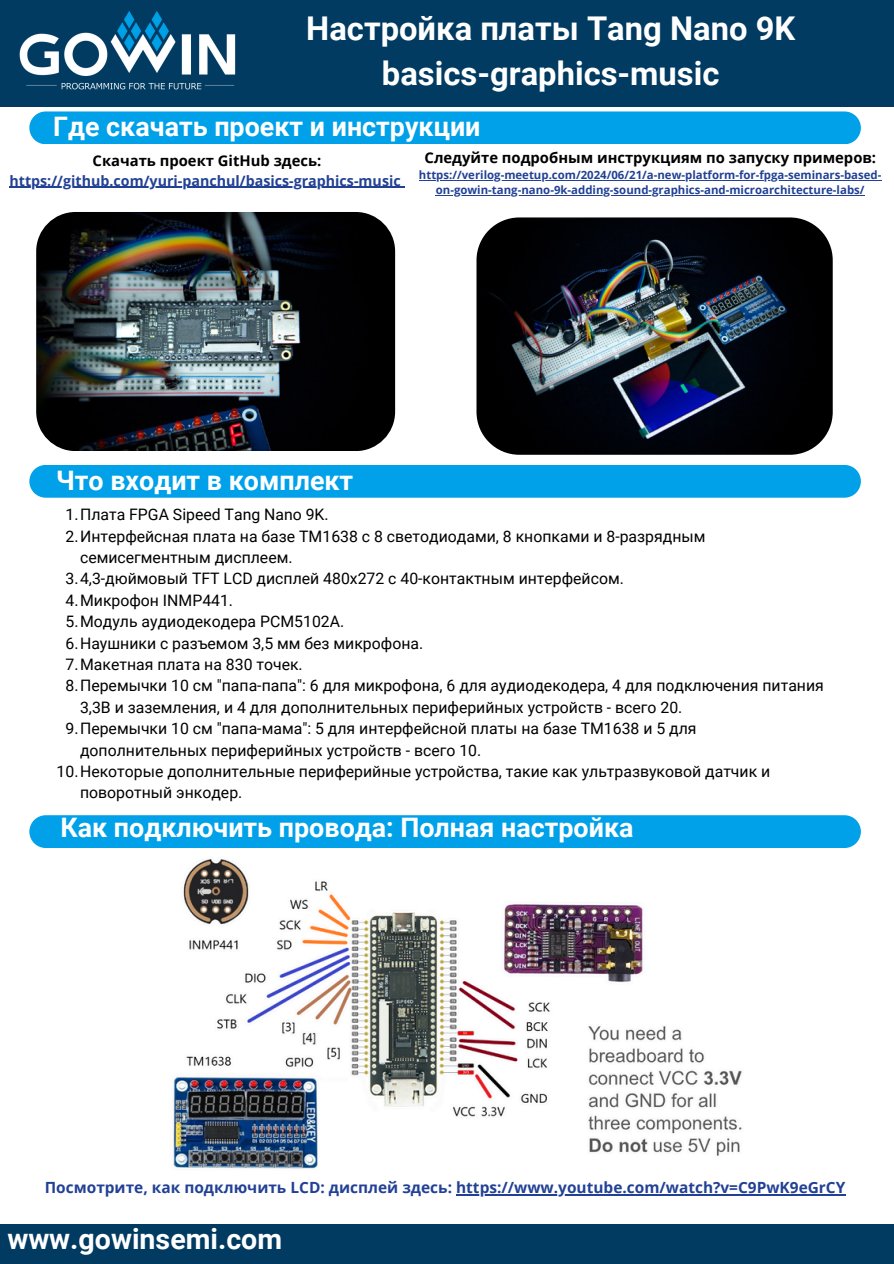
<style>
.page{position:relative;width:894px;height:1264px;background:#fff}
.page>*{position:absolute;margin:0;border:0;box-sizing:border-box;transform-origin:0 0}
.t1{font:700 32.7px/45px "Roboto";color:#fff;text-align:center}
.t2{font:700 28.5px "Roboto";color:#fff}
.t3{font:700 26.85px "Roboto";color:#fff}
.t4{font:15.75px/21.3px "Roboto";color:#000}
.t5{font:700 15.45px "Open Sans";color:#224195}
.t6{font:700 14.85px "Open Sans";color:#000}
.t7{font:700 14.25px "Open Sans";color:#224195}
.t8{font:700 11.4px/15.1px "Open Sans";color:#224195;text-align:center}
</style>
<div class="page">
<div style="left:0;top:0;width:893px;height:107px;background:#013b61"></div>
<div style="left:29px;top:111px;width:831px;height:33px;background:#01a1e9"></div>
<div style="left:29px;top:465px;width:831px;height:32px;background:#01a1e9"></div>
<div style="left:29px;top:815px;width:831px;height:33px;background:#01a1e9"></div>
<div style="left:0;top:1223px;width:893px;height:40px;background:#013b61"></div>
<img style="left:19px;top:11px;width:216px;height:79px">
<img style="left:173px;top:859px;width:569px;height:310px">
<img style="left:476px;top:217px;width:356px;height:238px;border-radius:43px">
<img style="left:36px;top:212px;width:359px;height:238px;border-radius:39px">
<hr style="left:9px;top:187px;width:391px;height:1px;background:#224195">
<hr style="left:419px;top:180px;width:462px;height:1px;background:#224195">
<hr style="left:435px;top:195px;width:429px;height:1px;background:#224195">
<hr style="left:456px;top:1194px;width:389px;height:1px;background:#224195">
<h1 class="t1" style="left:306px;top:6px;width:490px">Настройка платы Tang Nano 9K basics-graphics-music</h1>
<h3 class="t3" style="left:53px;top:111px;width:428px">Где скачать проект и инструкции</h3>
<h2 class="t6" style="left:93px;top:150px;width:230px">Скачать проект GitHub здесь:</h2>
<p class="t7" style="left:9px;top:170px;width:392px">https://github.com/yuri-panchul/basics-graphics-music</p>
<h3 class="t6" style="left:424px;top:147px;width:453px">Следуйте подробным инструкциям по запуску примеров:</h3>
<h2 class="t8" style="left:419px;top:167px;width:464px">https://verilog-meetup.com/2024/06/21/a-new-platform-for-fpga-seminars-based&shy;on-gowin-tang-nano-9k-adding-sound-graphics-and-microarchitecture-labs/</h2>
<p class="t3" style="left:56px;top:465px;width:298px">Что входит в комплект</p>
<p class="t4" style="left:65px;top:504px;width:265px">1.Плата FPGA Sipeed Tang Nano 9K.</p>
<p class="t4" style="left:80px;top:525px;width:626px;text-indent:-15px">2.Интерфейсная плата на базе TM1638 с 8 светодиодами, 8 кнопками и 8-разрядным семисегментным дисплеем.</p>
<p class="t4" style="left:65px;top:568px;width:560px">3.4,3-дюймовый TFT LCD дисплей 480x272 с 40-контактным интерфейсом.</p>
<p class="t4" style="left:65px;top:590px;width:169px">4.Микрофон INMP441.</p>
<p class="t4" style="left:65px;top:611px;width:280px">5.Модуль аудиодекодера PCM5102A.</p>
<p class="t4" style="left:65px;top:632px;width:359px">6.Наушники с разъемом 3,5 мм без микрофона.</p>
<p class="t4" style="left:65px;top:654px;width:239px">7.Макетная плата на 830 точек.</p>
<p class="t4" style="left:80px;top:675px;width:745px;text-indent:-15px">8.Перемычки 10 см "папа-папа": 6 для микрофона, 6 для аудиодекодера, 4 для подключения питания<br>3,3В и заземления, и 4 для дополнительных периферийных устройств - всего 20.</p>
<p class="t4" style="left:80px;top:718px;width:618px;text-indent:-15px">9.Перемычки 10 см "папа-мама": 5 для интерфейсной платы на базе TM1638 и 5 для дополнительных периферийных устройств - всего 10.</p>
<p class="t4" style="left:80px;top:761px;width:691px;text-indent:-23px">10.Некоторые дополнительные периферийные устройства, такие как ультразвуковой датчик и поворотный энкодер.</p>
<p class="t3" style="left:60px;top:812px;width:574px">Как подключить провода: Полная настройка</p>
<p class="t5" style="left:45px;top:1176px;width:801px">Посмотрите, как подключить LCD: дисплей здесь: https://www.youtube.com/watch?v=C9PwK9eGrCY</p>
<h2 class="t2" style="left:7px;top:1222px;width:276px">www.gowinsemi.com</h2>
</div>
